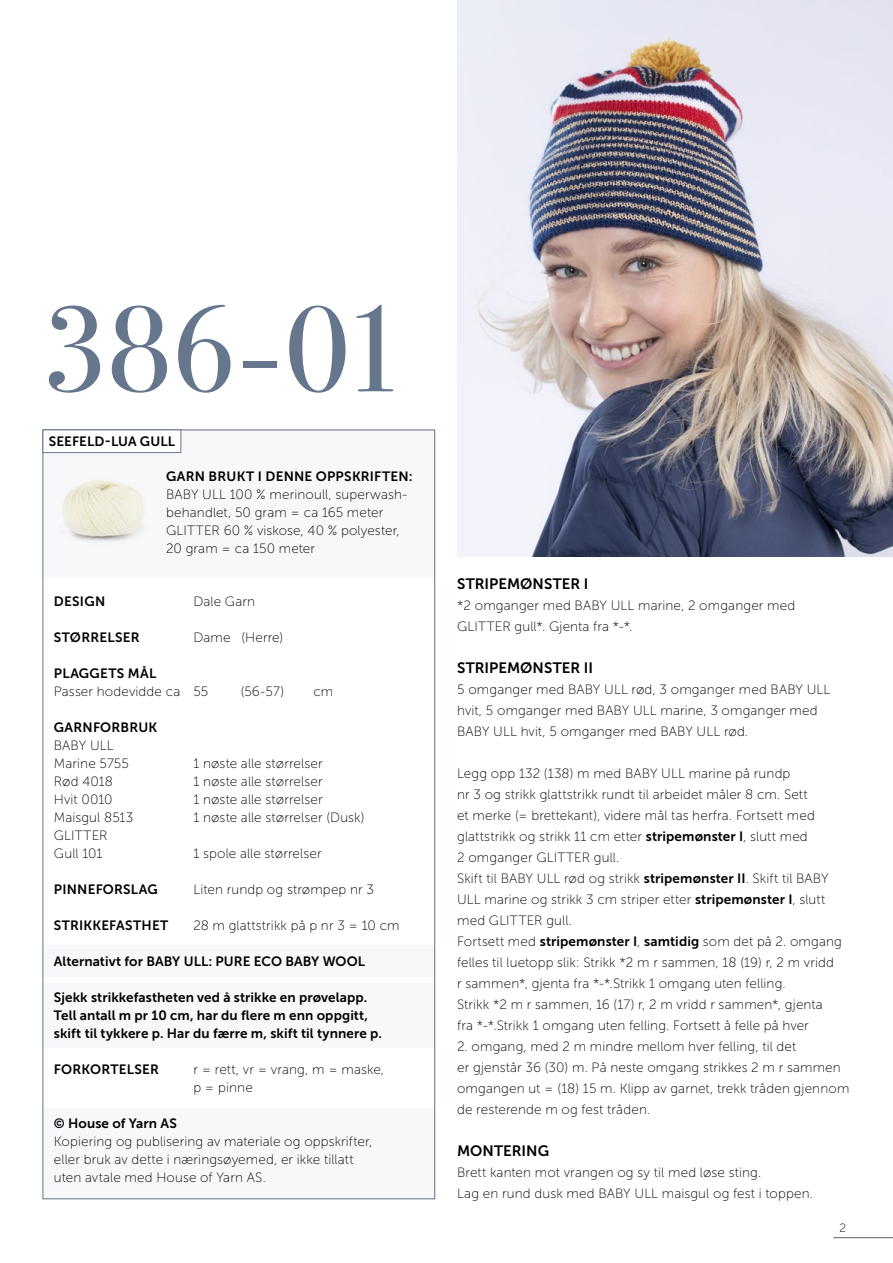
<style>
.page{position:relative;width:893px;height:1263px;background:#fff}
.page>*{position:absolute;margin:0;border:0;box-sizing:border-box;transform-origin:0 0}
.t1{font:121.5px "Bodoni Svty Two ITCTT";color:#66768d}
.INNHOLD-_Opps{font:15px "Museo Sans 700";color:#000}
.INNHOLD-_Opps-2{font:13.5px/21px "Museo Sans 100";letter-spacing:.01em;color:#000}
.INNHOLD{font:13.5px/18px "Museo Sans 100";letter-spacing:.01em;color:#000}
.INNHOLD-2{font:13.5px "Museo Sans 700";letter-spacing:.01em;color:#000}
.INNHOLD-_Opps-3{font:13.5px "Museo Sans 700";letter-spacing:.005em;color:#000}
.INNHOLD-3{font:13.5px "Museo Sans 700";letter-spacing:.03em;color:#000}
.t2{font:12px "Museo Sans 100";color:#000}
.s1{font-family:"Museo Sans 700"}
</style>
<div class="page">
<hr style="left:833px;top:1237px;width:60px;height:1px;background:#636363">
<img style="left:457px;top:0;width:436px;height:557px">
<div style="left:43px;top:430px;width:392px;height:148px;background:#f7f8fa"></div>
<div style="left:43px;top:430px;width:138px;height:23px;background:#fff"></div>
<div style="left:43px;top:429px;width:138px;height:24px;border:1px solid #66768d"></div>
<img style="left:62px;top:480px;width:82px;height:61px">
<div style="left:43px;top:983px;width:392px;height:65px;background:#f7f8fa"></div>
<div style="left:43px;top:1108px;width:392px;height:91px;background:#f7f8fa"></div>
<div style="left:43px;top:946px;width:392px;height:31px;background:#f7f8fa"></div>
<p class="t1" style="left:43px;top:250px;width:366px">386-01</p>
<p class="INNHOLD-_Opps-3" style="left:49px;top:434px;width:128px">SEEFELD-LUA GULL</p>
<p class="INNHOLD-2" style="left:166px;top:469px;width:248px">GARN BRUKT I DENNE OPPSKRIFTEN:</p>
<p class="INNHOLD" style="left:166px;top:486px;width:241px">BABY ULL 100 % merinoull, superwash&shy;behandlet, 50 gram = ca 165 meter</p>
<p class="INNHOLD" style="left:166px;top:522px;width:235px">GLITTER 60 % viskose, 40 % polyester,</p>
<p class="INNHOLD" style="left:166px;top:540px;width:150px">20 gram = ca 150 meter</p>
<p class="INNHOLD-2" style="left:54px;top:594px;width:53px">DESIGN</p>
<p class="INNHOLD" style="left:193px;top:593px;width:63px">Dale Garn</p>
<p class="INNHOLD-2" style="left:54px;top:630px;width:87px">STØRRELSER</p>
<p class="INNHOLD" style="left:193px;top:629px;width:91px">Dame (Herre)</p>
<p class="INNHOLD-3" style="left:54px;top:666px;width:104px">PLAGGETS MÅL</p>
<p class="INNHOLD" style="left:54px;top:683px;width:156px">Passer hodevidde ca 55</p>
<p class="INNHOLD" style="left:241px;top:683px;width:45px">(56-57)</p>
<p class="INNHOLD" style="left:313px;top:683px;width:21px">cm</p>
<p class="INNHOLD-2" style="left:54px;top:720px;width:105px">GARNFORBRUK</p>
<p class="INNHOLD" style="left:54px;top:737px;width:61px">BABY ULL</p>
<p class="INNHOLD" style="left:54px;top:755px;width:76px">Marine 5755</p>
<p class="INNHOLD" style="left:193px;top:755px;width:131px">1 nøste alle størrelser</p>
<p class="INNHOLD" style="left:54px;top:773px;width:60px">Rød 4018</p>
<p class="INNHOLD" style="left:193px;top:773px;width:131px">1 nøste alle størrelser</p>
<p class="INNHOLD" style="left:54px;top:791px;width:60px">Hvit 0010</p>
<p class="INNHOLD" style="left:193px;top:791px;width:131px">1 nøste alle størrelser</p>
<p class="INNHOLD" style="left:54px;top:809px;width:81px">Maisgul 8513</p>
<p class="INNHOLD" style="left:193px;top:809px;width:173px">1 nøste alle størrelser (Dusk)</p>
<p class="INNHOLD" style="left:54px;top:827px;width:55px">GLITTER</p>
<p class="INNHOLD" style="left:54px;top:845px;width:50px">Gull 101</p>
<p class="INNHOLD" style="left:193px;top:845px;width:130px">1 spole alle størrelser</p>
<p class="INNHOLD-2" style="left:54px;top:882px;width:105px">PINNEFORSLAG</p>
<p class="INNHOLD" style="left:193px;top:881px;width:182px">Liten rundp og strømpep nr 3</p>
<p class="INNHOLD-2" style="left:54px;top:918px;width:116px">STRIKKEFASTHET</p>
<p class="INNHOLD" style="left:193px;top:917px;width:208px">28 m glattstrikk på p nr 3 = 10 cm</p>
<p class="INNHOLD-2" style="left:54px;top:954px;width:313px">Alternativt for BABY ULL: PURE ECO BABY WOOL</p>
<p class="INNHOLD-2" style="left:54px;top:990px;width:315px">Sjekk strikkefastheten ved å strikke en prøvelapp.</p>
<p class="INNHOLD-2" style="left:54px;top:1008px;width:316px">Tell antall m pr 10 cm, har du flere m enn oppgitt,</p>
<p class="INNHOLD-2" style="left:54px;top:1026px;width:330px">skift til tykkere p. Har du færre m, skift til tynnere p.</p>
<p class="INNHOLD-2" style="left:54px;top:1062px;width:107px">FORKORTELSER</p>
<p class="INNHOLD" style="left:193px;top:1061px;width:192px">r = rett, vr = vrang, m = maske,</p>
<p class="INNHOLD" style="left:193px;top:1079px;width:61px">p = pinne</p>
<p class="INNHOLD-2" style="left:54px;top:1116px;width:124px">© House of Yarn AS</p>
<p class="INNHOLD" style="left:54px;top:1133px;width:320px">Kopiering og publisering av materiale og oppskrifter,</p>
<p class="INNHOLD" style="left:54px;top:1151px;width:301px">eller bruk av dette i næringsøyemed, er ikke tillatt</p>
<p class="INNHOLD" style="left:54px;top:1169px;width:214px">uten avtale med House of Yarn AS.</p>
<p class="INNHOLD-_Opps" style="left:457px;top:576px;width:133px">STRIPEMØNSTER I</p>
<p class="INNHOLD-_Opps-2" style="left:457px;top:595px;width:340px">*2 omganger med BABY ULL marine, 2 omganger med<br>GLITTER gull*. Gjenta fra *-*.</p>
<p class="INNHOLD-_Opps" style="left:457px;top:660px;width:138px">STRIPEMØNSTER II</p>
<p class="INNHOLD-_Opps-2" style="left:457px;top:679px;width:375px">5 omganger med BABY ULL rød, 3 omganger med BABY ULL hvit, 5 omganger med BABY ULL marine, 3 omganger med<br>BABY ULL hvit, 5 omganger med BABY ULL rød.</p>
<p class="INNHOLD-_Opps-2" style="left:457px;top:763px;width:359px">Legg opp 132 (138) m med BABY ULL marine på rundp<br>nr 3 og strikk glattstrikk rundt til arbeidet måler 8 cm. Sett et merke (= brettekant), videre mål tas herfra. Fortsett med glattstrikk og strikk 11 cm etter <span class="s1">stripemønster I</span>, slutt med 2 omganger GLITTER gull.</p>
<p class="INNHOLD-_Opps-2" style="left:457px;top:868px;width:373px">Skift til BABY ULL rød og strikk <span class="s1">stripemønster II</span>. Skift til BABY<br>ULL marine og strikk 3 cm striper etter <span class="s1">stripemønster I</span>, slutt med GLITTER gull.</p>
<p class="INNHOLD-_Opps-2" style="left:457px;top:931px;width:386px">Fortsett med <span class="s1">stripemønster I</span>, <span class="s1">samtidig</span> som det på 2. omgang felles til luetopp slik: Strikk *2 m r sammen, 18 (19) r, 2 m vridd r sammen*, gjenta fra *-*.Strikk 1 omgang uten felling.</p>
<p class="INNHOLD-_Opps-2" style="left:457px;top:994px;width:367px">Strikk *2 m r sammen, 16 (17) r, 2 m vridd r sammen*, gjenta fra *-*.Strikk 1 omgang uten felling. Fortsett å felle på hver</p>
<p class="INNHOLD-_Opps-2" style="left:457px;top:1036px;width:394px">2. omgang, med 2 m mindre mellom hver felling, til det<br>er gjenstår 36 (30) m. På neste omgang strikkes 2 m r sammen omgangen ut = (18) 15 m. Klipp av garnet, trekk tråden gjennom de resterende m og fest tråden.</p>
<p class="INNHOLD-_Opps" style="left:457px;top:1143px;width:93px">MONTERING</p>
<p class="INNHOLD-_Opps-2" style="left:457px;top:1162px;width:306px">Brett kanten mot vrangen og sy til med løse sting.</p>
<p class="INNHOLD-_Opps-2" style="left:457px;top:1183px;width:357px">Lag en rund dusk med BABY ULL maisgul og fest i toppen.</p>
<p class="t2" style="left:839px;top:1221px;width:8px">2</p>
</div>
